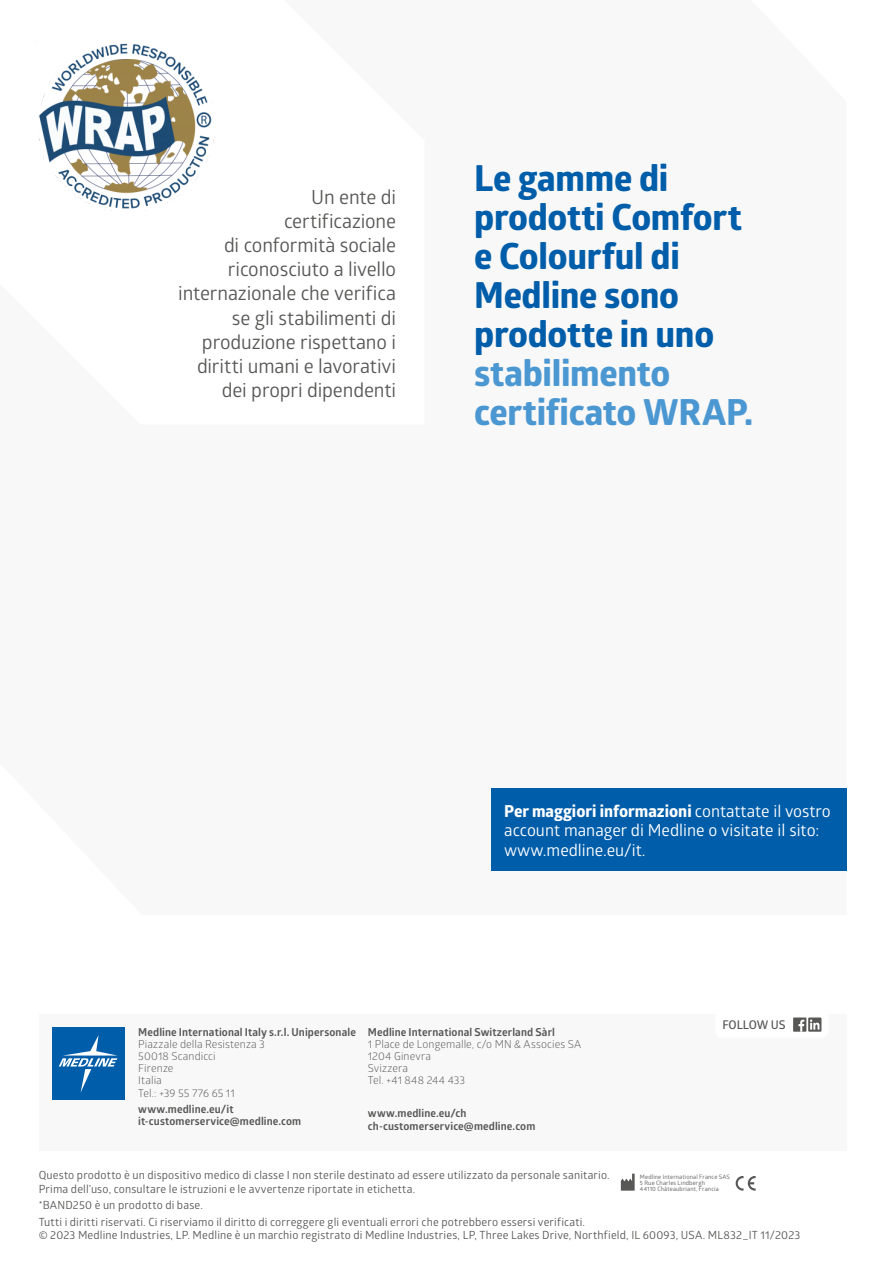
<style>
.page{position:relative;width:893px;height:1263px;background:#fff}
.page>*{position:absolute;margin:0;border:0;box-sizing:border-box;transform-origin:0 0}
.t1{font:700 36px/39px "Globerx";letter-spacing:-.01em;color:#005da9}
.t2{font:700 36px/39px "Globerx";letter-spacing:-.01em;color:#4b97d2}
.t3{font:19.5px/24px "Glober";letter-spacing:-.01em;color:#575756;text-align:right}
.t4{font:16.5px/19.5px "Glober";color:#fff}
.t5{font:700 16.5px "Globerx";color:#fff}
.t6{font:600 12px "Glober";letter-spacing:-.01em;color:#575756}
.t7{font:11.25px/13.5px "Glober";letter-spacing:.015em;color:#575756}
.t8{font:700 10.95px/12.1px "Glober";letter-spacing:.01em;color:#575756}
.t9{font:10.95px/12.1px "Glober";letter-spacing:.01em;color:#575756}
.t10{font:6px/6px "Glober";letter-spacing:.02em;color:#575756}
.s1{font-family:"Glober";font-weight:400}
</style>
<div class="page">
<div style="left:39px;top:1014px;width:808px;height:137px;background:#f8f8f8"></div>
<div style="left:52px;top:1028px;width:72px;height:72px;background:#005da9"></div>
<svg style="left:59px;top:1035px;width:59px;height:57px"></svg>
<div style="left:715px;top:1005px;width:113px;height:33px;background:#fff;border-radius:6px"></div>
<svg style="left:808px;top:1017px;width:13px;height:15px"></svg>
<svg style="left:810px;top:1019px;width:9px;height:10px"></svg>
<div style="left:793px;top:1017px;width:13px;height:15px;background:#575756"></div>
<svg style="left:798px;top:1020px;width:6px;height:12px"></svg>
<div style="left:491px;top:789px;width:356px;height:82px;background:#005da9"></div>
<svg style="left:736px;top:1176px;width:20px;height:14px"></svg>
<svg style="left:621px;top:1173px;width:14px;height:17px"></svg>
<img style="left:38px;top:43px;width:177px;height:168px">
<div style="left:5px;top:5px;width:243px;height:243px;border:32px solid #fff;border-radius:50%"></div>
<h2 class="t3" style="left:178px;top:185px;width:219px">Un ente di<br>certificazione<br>di conformità sociale riconosciuto a livello internazionale che verifica se gli stabilimenti di produzione rispettano i diritti umani e lavorativi dei propri dipendenti</h2>
<h1 class="t1" style="left:474px;top:158px;width:269px">Le gamme di prodotti Comfort e Colourful di<br>Medline sono prodotte in uno</h1>
<h1 class="t2" style="left:474px;top:353px;width:281px">stabilimento certificato WRAP.</h1>
<h3 class="t5" style="left:504px;top:799px;width:328px">Per maggiori informazioni <span class="s1">contattate il vostro</span></h3>
<h3 class="t4" style="left:504px;top:820px;width:317px">account manager di Medline o visitate il sito: www.medline.eu/it.</h3>
<p class="t8" style="left:138px;top:1026px;width:219px">Medline International Italy s.r.l. Unipersonale</p>
<p class="t9" style="left:138px;top:1037px;width:128px">Piazzale della Resistenza 3<br>50018 Scandicci<br>Firenze<br>Italia<br>Tel.: +39 55 776 65 11</p>
<p class="t8" style="left:138px;top:1103px;width:164px">www.medline.eu/it it-customerservice@medline.com</p>
<p class="t8" style="left:368px;top:1026px;width:189px">Medline International Switzerland Sàrl</p>
<p class="t9" style="left:368px;top:1037px;width:215px">1 Place de Longemalle, c/o MN &amp; Associes SA<br>1204 Ginevra<br>Svizzera<br>Tel. +41 848 244 433</p>
<p class="t8" style="left:368px;top:1107px;width:169px">www.medline.eu/ch ch-customerservice@medline.com</p>
<p class="t6" style="left:722px;top:1016px;width:65px">FOLLOW US</p>
<p class="t7" style="left:39px;top:1168px;width:573px">Questo prodotto è un dispositivo medico di classe I non sterile destinato ad essere utilizzato da personale sanitario.<br>Prima dell’uso, consultare le istruzioni e le avvertenze riportate in etichetta.</p>
<p class="t7" style="left:39px;top:1196px;width:548px;line-height:16.5px">*BAND250 è un prodotto di base.<br>Tutti i diritti riservati. Ci riserviamo il diritto di correggere gli eventuali errori che potrebbero essersi verificati.</p>
<p class="t7" style="left:39px;top:1228px;width:763px">© 2023 Medline Industries, LP. Medline è un marchio registrato di Medline Industries, LP, Three Lakes Drive, Northfield, IL 60093, USA. ML832_IT 11/2023</p>
<p class="t10" style="left:640px;top:1173px;width:91px">Medline International France SAS<br>5 Rue Charles Lindbergh<br>44110 Châteaubriant, Francia</p>
</div>
